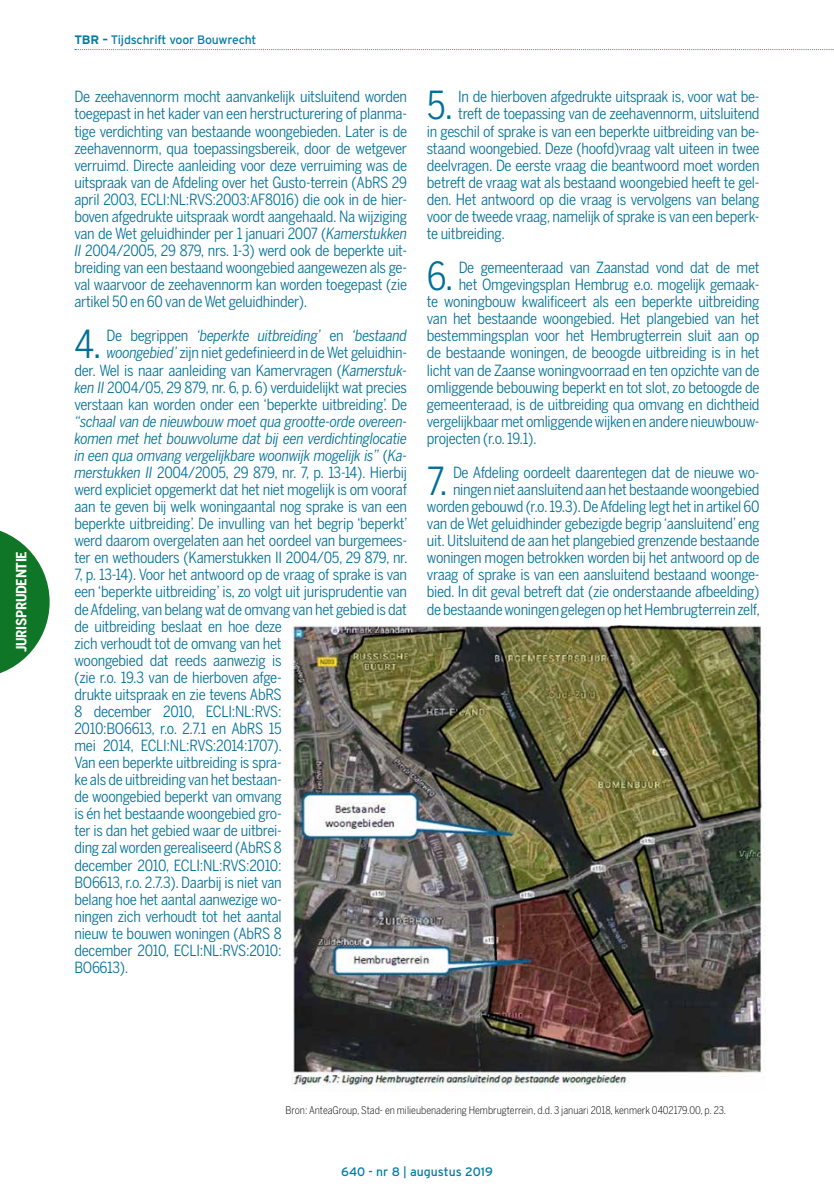
<style>
.page{position:relative;width:834px;height:1201px;background:#fff}
.page>*{position:absolute;margin:0;border:0;box-sizing:border-box;transform-origin:0 0}
.t1{font:38.32px "Benton Sans Cond";color:#007097}
.t2{font:15.4px/17.2px "Benton Sans Cond";letter-spacing:-.02em;color:#007097;text-align:right}
.t3{font:700 14px "Benton Sans Cond";letter-spacing:-.02em;color:#fff}
.t4{font:12.25px "Interstate";letter-spacing:-.02em;color:#007ba5}
.t5{font:12.25px "Interstate";color:#007ba5}
.t6{font:300 10.5px "Benton Sans Cond";color:#000}
.s1{font-weight:700}
.s2{font-style:italic}
</style>
<div class="page">
<svg style="left:75px;top:49px;width:759px;height:1px"></svg>
<svg style="left:0;top:530px;width:50px;height:144px"></svg>
<img style="left:291px;top:625px;width:471px;height:466px">
<p class="t3" style="left:13px;top:652px;width:102px;rotate:-90deg">JURISPRUDENTIE</p>
<p class="t4" style="left:74px;top:32px;width:183px"><span class="s1">TBR –</span> Tijdschrift voor Bouwrecht</p>
<p class="t2" style="left:74px;top:88px;width:334px;text-align:justify">De zeehavennorm mocht aanvankelijk uitsluitend worden toegepast in het kader van een herstructurering of planma&shy;tige verdichting van bestaande woongebieden. Later is de zeehavennorm, qua toepassingsbereik, door de wetgever verruimd. Directe aanleiding voor deze verruiming was de uitspraak van de Afdeling over het Gusto-terrein (AbRS 29 april 2003, ECLI:NL:RVS:2003:AF8016) die ook in de hier&shy;boven afgedrukte uitspraak wordt aangehaald. Na wijziging van de Wet geluidhinder per 1 januari 2007 (<span class="s2">Kamerstukken II</span> 2004/2005, 29 879, nrs. 1-3) werd ook de beperkte uit&shy;breiding van een bestaand woongebied aangewezen als ge&shy;val waarvoor de zeehavennorm kan worden toegepast (zie artikel 50 en 60 van de Wet geluidhinder).</p>
<h1 class="t1" style="left:74px;top:322px;width:29px">4.</h1>
<p class="t2" style="left:74px;top:327px;width:334px">De begrippen <span class="s2">‘beperkte uitbreiding’</span> en <span class="s2">‘bestaand woongebied’</span> zijn niet gedefinieerd in de Wet geluidhin-<br>der. Wel is naar aanleiding van Kamervragen (<span class="s2">Kamerstuk&shy;ken II</span> 2004/05, 29 879, nr. 6, p. 6) verduidelijkt wat precies verstaan kan worden onder een ‘beperkte uitbreiding’. De</p>
<p class="t2" style="left:74px;top:412px;width:335px;text-align:left"><span class="s2">“schaal van de nieuwbouw moet qua grootte-orde overeen&shy;komen met het bouwvolume dat bij een verdichtinglocatie in een qua omvang vergelijkbare woonwijk mogelijk is”</span> (<span class="s2">Ka&shy;merstukken II</span> 2004/2005, 29 879, nr. 7, p. 13-14). Hierbij werd expliciet opgemerkt dat het niet mogelijk is om vooraf aan te geven bij welk woningaantal nog sprake is van een beperkte uitbreiding’. De invulling van het begrip ‘beperkt’ werd daarom overgelaten aan het oordeel van burgemees&shy;ter en wethouders (Kamerstukken II 2004/05, 29 879, nr.<br>7, p. 13-14). Voor het antwoord op de vraag of sprake is van een ‘beperkte uitbreiding’ is, zo volgt uit jurisprudentie van de Afdeling, van belang wat de omvang van het gebied is dat de uitbreiding beslaat en hoe deze<br>zich verhoudt tot de omvang van het<br>woongebied dat reeds aanwezig is<br>(zie r.o. 19.3 van de hierboven afge-<br>drukte uitspraak en zie tevens AbRS<br>8 december 2010, ECLI:NL:RVS:<br>2010:BO6613, r.o. 2.7.1 en AbRS 15<br>mei 2014, ECLI:NL:RVS:2014:1707).<br>Van een beperkte uitbreiding is spra-<br>ke als de uitbreiding van het bestaan-<br>de woongebied beperkt van omvang<br>is én het bestaande woongebied gro-<br>ter is dan het gebied waar de uitbrei-<br>ding zal worden gerealiseerd (AbRS 8<br>december 2010, ECLI:NL:RVS:2010:<br>BO6613, r.o. 2.7.3). Daarbij is niet van<br>belang hoe het aantal aanwezige wo-<br>ningen zich verhoudt tot het aantal<br>nieuw te bouwen woningen (AbRS 8<br>december 2010, ECLI:NL:RVS:2010:<br>BO6613).</p>
<h1 class="t1" style="left:427px;top:83px;width:28px">5.</h1>
<p class="t2" style="left:458px;top:88px;width:303px">In de hierboven afgedrukte uitspraak is, voor wat be-</p>
<p class="t2" style="left:458px;top:105px;width:303px">treft de toepassing van de zeehavennorm, uitsluitend</p>
<p class="t2" style="left:427px;top:122px;width:334px">in geschil of sprake is van een beperkte uitbreiding van be-</p>
<p class="t2" style="left:427px;top:139px;width:334px">staand woongebied. Deze (hoofd)vraag valt uiteen in twee</p>
<p class="t2" style="left:427px;top:156px;width:334px">deelvragen. De eerste vraag die beantwoord moet worden</p>
<p class="t2" style="left:427px;top:173px;width:334px">betreft de vraag wat als bestaand woongebied heeft te gel-</p>
<p class="t2" style="left:427px;top:190px;width:334px">den. Het antwoord op die vraag is vervolgens van belang</p>
<p class="t2" style="left:427px;top:208px;width:334px">voor de tweede vraag, namelijk of sprake is van een beperk-</p>
<p class="t2" style="left:427px;top:225px;width:80px">te uitbreiding.</p>
<h1 class="t1" style="left:427px;top:254px;width:28px">6.</h1>
<p class="t2" style="left:458px;top:259px;width:302px">De gemeenteraad van Zaanstad vond dat de met</p>
<p class="t2" style="left:458px;top:276px;width:302px">het Omgevingsplan Hembrug e.o. mogelijk gemaak-</p>
<p class="t2" style="left:427px;top:293px;width:334px">te woningbouw kwalificeert als een beperkte uitbreiding</p>
<p class="t2" style="left:427px;top:310px;width:334px">van het bestaande woongebied. Het plangebied van het</p>
<p class="t2" style="left:427px;top:327px;width:334px">bestemmingsplan voor het Hembrugterrein sluit aan op</p>
<p class="t2" style="left:427px;top:344px;width:334px">de bestaande woningen, de beoogde uitbreiding is in het</p>
<p class="t2" style="left:427px;top:361px;width:334px">licht van de Zaanse woningvoorraad en ten opzichte van de</p>
<p class="t2" style="left:427px;top:378px;width:334px">omliggende bebouwing beperkt en tot slot, zo betoogde de</p>
<p class="t2" style="left:427px;top:395px;width:334px">gemeenteraad, is de uitbreiding qua omvang en dichtheid</p>
<p class="t2" style="left:427px;top:412px;width:334px">vergelijkbaar met omliggende wijken en andere nieuwbouw-</p>
<p class="t2" style="left:427px;top:429px;width:111px">projecten (r.o. 19.1).</p>
<h1 class="t1" style="left:427px;top:459px;width:23px">7.</h1>
<p class="t2" style="left:427px;top:464px;width:334px">De Afdeling oordeelt daarentegen dat de nieuwe wo&shy;ningen niet aansluitend aan het bestaande woongebied worden gebouwd (r.o. 19.3). De Afdeling legt het in artikel 60 van de Wet geluidhinder gebezigde begrip ‘aansluitend’ eng uit. Uitsluitend de aan het plangebied grenzende bestaande woningen mogen betrokken worden bij het antwoord op de vraag of sprake is van een aansluitend bestaand woonge&shy;bied. In dit geval betreft dat (zie onderstaande afbeelding) de bestaande woningen gelegen op het Hembrugterrein zelf,</p>
<p class="t6" style="left:285px;top:1103px;width:442px">Bron: AnteaGroup, Stad- en milieubenadering Hembrugterrein, d.d. 3 januari 2018, kenmerk 0402179.00, p. 23.</p>
<p class="t5" style="left:341px;top:1164px;width:153px">640 - nr 8 | augustus 2019</p>
</div>
